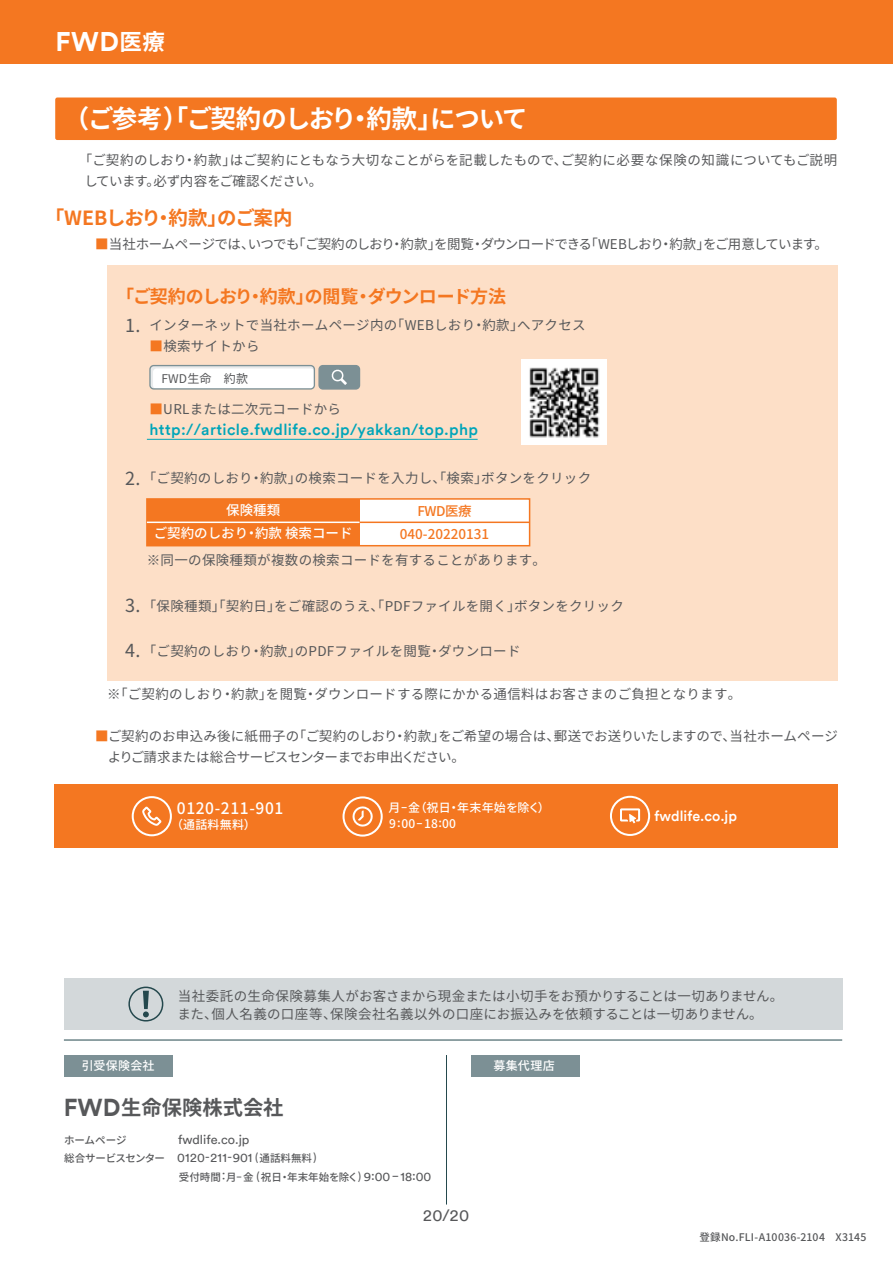
<style>
.page{position:relative;width:893px;height:1263px;background:#fff}
.page>*{position:absolute;margin:0;border:0;box-sizing:border-box;transform-origin:0 0}
.t1{font:700 27px "FWD Circular TT";color:#fff}
.t2{font:700 25.5px "Noto Sans CJ Kjp";letter-spacing:-.045em;color:#fff}
.t3{font:700 20.25px "Noto Sans CJ Kjp";color:#57585a}
.t4{font:700 19.5px "Noto Sans CJ Kjp";color:#f47721}
.t5{font:700 19.5px "Noto Sans CJ Kjp";letter-spacing:-.03em;color:#f47721}
.t6{font:700 18px "Noto Sans CJ Kjp";letter-spacing:-.035em;color:#f47721}
.t7{font:18px "Noto Sans CJ Kjp";color:#57585a}
.t8{font:16.5px "FWD Circular TT";color:#57585a}
.t9{font:500 15.9px "Noto Sans CJ Kjp";letter-spacing:.04em;color:#fff}
.t10{font:500 15.75px "FWD Circular TT";letter-spacing:.02em;color:#00a5b9}
.t11{font:500 14.55px "FWD Circular TT";color:#fff}
.t12{font:13.5px/18px "Noto Sans CJ Kjp";letter-spacing:.02em;color:#57585a}
.t13{font:13.5px/21px "Noto Sans CJ Kjp";letter-spacing:-.035em;color:#57585a}
.t14{font:13.5px/21px "Noto Sans CJ Kjp";letter-spacing:-.02em;color:#57585a}
.t15{font:13.5px "Noto Sans CJ Kjp";letter-spacing:-.005em;color:#57585a}
.t16{font:13.5px "Noto Sans CJ Kjp";letter-spacing:.04em;color:#57585a}
.t17{font:500 13.5px/23.4px "Noto Sans CJ Kjp";color:#fff}
.t18{font:500 13.5px/23.4px "Noto Sans CJ Kjp";color:#f47721;text-align:center}
.t19{font:13.5px "Noto Sans CJ Kjp";letter-spacing:-.015em;color:#57585a}
.t20{font:13.5px "Noto Sans CJ Kjp";letter-spacing:-.01em;color:#57585a}
.t21{font:13.5px "Noto Sans CJ Kjp";letter-spacing:-.07em;color:#57585a}
.t22{font:13.5px "Noto Sans CJ Kjp";letter-spacing:-.11em;color:#57585a}
.t23{font:12.75px "FWD Circular TT";color:#57585a}
.t24{font:500 12px/15.9px "Noto Sans CJ Kjp";letter-spacing:.02em;color:#fff}
.t25{font:12px "Noto Sans CJ Kjp";letter-spacing:.01em;color:#57585a}
.t26{font:500 10.5px "Noto Sans CJ Kjp";color:#57585a}
.t27{font:500 10.5px "Noto Sans CJ Kjp";letter-spacing:-.04em;color:#57585a}
.s1{font-family:"Noto Sans CJ Kjp";font-size:22.5px}
.s2{color:#f47721}
.s3{font-family:"FWD Circular TT";font-size:24.45px}
</style>
<div class="page">
<div style="left:55px;top:98px;width:782px;height:42px;background:#f47721;border-radius:2px"></div>
<div style="left:107px;top:265px;width:731px;height:415px;background:#fddfc7"></div>
<div style="left:147px;top:499px;width:383px;height:47px;background:#fff"></div>
<div style="left:147px;top:499px;width:212px;height:47px;background:#f47721"></div>
<div style="left:146px;top:498px;width:384px;height:48px;border:2px solid #f47721"></div>
<hr style="left:359px;top:522px;width:171px;height:1px;background:#f47721">
<hr style="left:147px;top:522px;width:212px;height:1px;background:#fff">
<div style="left:150px;top:366px;width:164px;height:23px;background:#e9ebec;border-radius:4px"></div>
<div style="left:153px;top:368px;width:161px;height:21px;background:#fff;border-radius:4px"></div>
<div style="left:319px;top:366px;width:41px;height:23px;background:#7c9095;border-radius:4px"></div>
<div style="left:318px;top:365px;width:42px;height:25px;border:1px solid #7c9095;border-radius:4px"></div>
<svg style="left:331px;top:369px;width:16px;height:16px"></svg>
<div style="left:149px;top:365px;width:166px;height:25px;border:1px solid #7c9095;border-radius:4px"></div>
<hr style="left:147px;top:439px;width:331px;height:1px;background:#00a5b9">
<div style="left:55px;top:784px;width:783px;height:63px;background:#f47721"></div>
<hr style="left:64px;top:1040px;width:778px;height:1px;background:#24484d">
<hr style="left:446px;top:1055px;width:1px;height:149px;background:#24484d">
<div style="left:64px;top:1055px;width:108px;height:21px;background:#7c9095"></div>
<div style="left:471px;top:1055px;width:108px;height:21px;background:#7c9095"></div>
<div style="left:64px;top:978px;width:778px;height:51px;background:#d3d8da"></div>
<svg style="left:132px;top:796px;width:40px;height:40px"></svg>
<svg style="left:343px;top:796px;width:40px;height:40px"></svg>
<svg style="left:610px;top:796px;width:40px;height:40px"></svg>
<div style="left:128px;top:986px;width:35px;height:35px;border:2px solid #24484d;border-radius:50%"></div>
<svg style="left:143px;top:991px;width:6px;height:26px"></svg>
<div style="left:0;top:0;width:893px;height:64px;background:#f47721"></div>
<img style="left:521px;top:359px;width:85px;height:85px">
<h1 class="t1" style="left:55px;top:23px;width:111px">FWD<span class="s1">医療</span></h1>
<h2 class="t2" style="left:64px;top:105px;width:380px">（ご参考）「ご契約のしおり約款」</h2>
<h2 class="t2" style="left:430px;top:105px;width:99px">について</h2>
<h2 class="t2" style="left:347px;top:105px;width:27px">・</h2>
<p class="t13" style="left:85px;top:150px;width:239px;text-indent:-6px">「ご契約のしおり<br>しています必ず内容をご確認ください。</p>
<p class="t15" style="left:230px;top:152px;width:339px">はご契約にともなう大切なことがらを記載したもので、</p>
<p class="t16" style="left:561px;top:152px;width:278px">ご契約に必要な保険の知識についてもご説明</p>
<p class="t12" style="left:194px;top:151px;width:44px">約款」</p>
<p class="t12" style="left:183px;top:151px;width:15px">・</p>
<p class="t12" style="left:146px;top:172px;width:15px">。</p>
<h3 class="t5" style="left:217px;top:206px;width:77px">のご案内</h3>
<h3 class="t4" style="left:45px;top:206px;width:184px">「WEBしおり約款」</h3>
<h3 class="t5" style="left:154px;top:206px;width:21px">・</h3>
<p class="t13" style="left:292px;top:234px;width:151px">「ご契約のしおり約款」</p>
<p class="t22" style="left:481px;top:237px;width:113px">ダウンロードできる</p>
<p class="t12" style="left:584px;top:236px;width:127px">「WEBしおり約款」</p>
<p class="t21" style="left:703px;top:237px;width:126px">をご用意しています。</p>
<p class="t19" style="left:95px;top:237px;width:161px"><span class="s2">■</span>当社ホームページでは、</p>
<p class="t12" style="left:434px;top:236px;width:41px">を閲覧</p>
<p class="t12" style="left:248px;top:236px;width:53px">いつでも</p>
<p class="t12" style="left:390px;top:236px;width:15px">・</p>
<p class="t12" style="left:471px;top:236px;width:15px">・</p>
<p class="t12" style="left:659px;top:236px;width:15px">・</p>
<h3 class="t6" style="left:368px;top:286px;width:140px">ダウンロード方法</h3>
<h3 class="t6" style="left:116px;top:286px;width:199px">「ご契約のしおり約款」</h3>
<h3 class="t6" style="left:305px;top:286px;width:55px">の閲覧</h3>
<h3 class="t6" style="left:246px;top:286px;width:19px">・</h3>
<h3 class="t6" style="left:354px;top:286px;width:19px">・</h3>
<h3 class="t7" style="left:125px;top:316px;width:17px">1.</h3>
<p class="t12" style="left:391px;top:316px;width:86px">「WEBしおり</p>
<p class="t12" style="left:482px;top:316px;width:43px">約款」</p>
<p class="t12" style="left:150px;top:316px;width:249px">インターネットで当社ホームページ内の</p>
<p class="t12" style="left:150px;top:337px;width:111px"><span class="s2">■</span>検索サイトから</p>
<p class="t12" style="left:517px;top:316px;width:70px">へアクセス</p>
<p class="t12" style="left:472px;top:316px;width:15px">・</p>
<p class="t25" style="left:161px;top:372px;width:88px">FWD生命　約款</p>
<p class="t12" style="left:150px;top:400px;width:193px"><span class="s2">■</span>URLまたは二次元コードから</p>
<p class="t10" style="left:150px;top:418px;width:330px">http://article.fwdlife.co.jp/yakkan/top.php</p>
<h3 class="t7" style="left:125px;top:468px;width:17px">2.</h3>
<p class="t12" style="left:143px;top:470px;width:112px">「ご契約のしおり</p>
<p class="t12" style="left:295px;top:470px;width:195px">の検索コードを入力し、「検索」</p>
<p class="t12" style="left:260px;top:470px;width:43px">約款」</p>
<p class="t12" style="left:481px;top:470px;width:111px">ボタンをクリック</p>
<p class="t12" style="left:250px;top:470px;width:15px">・</p>
<p class="t17" style="left:255px;top:498px;width:99px;text-indent:-29px">保険種類<br>約款検索コード</p>
<p class="t18" style="left:400px;top:499px;width:91px">FWD医療<br>040-20220131</p>
<p class="t12" style="left:147px;top:551px;width:401px">※同一の保険種類が複数の検索コードを有することがあります。</p>
<p class="t17" style="left:154px;top:522px;width:96px">ご契約のしおり</p>
<p class="t17" style="left:245px;top:522px;width:15px">・</p>
<h3 class="t7" style="left:125px;top:595px;width:17px">3.</h3>
<p class="t12" style="left:143px;top:597px;width:139px">「保険種類」「契約日」</p>
<p class="t12" style="left:274px;top:597px;width:248px">をご確認のうえ、「PDFファイルを開く」</p>
<p class="t12" style="left:514px;top:597px;width:111px">ボタンをクリック</p>
<h3 class="t7" style="left:125px;top:640px;width:17px">4.</h3>
<p class="t12" style="left:143px;top:642px;width:112px">「ご契約のしおり</p>
<p class="t12" style="left:438px;top:642px;width:84px">ダウンロード</p>
<p class="t12" style="left:260px;top:642px;width:43px">約款」</p>
<p class="t12" style="left:295px;top:642px;width:138px">のPDFファイルを閲覧</p>
<p class="t12" style="left:250px;top:642px;width:15px">・</p>
<p class="t12" style="left:428px;top:642px;width:15px">・</p>
<p class="t12" style="left:107px;top:686px;width:119px">※「ご契約のしおり</p>
<p class="t12" style="left:314px;top:686px;width:428px">ダウンロードする際にかかる通信料はお客さまのご負担となります。</p>
<p class="t12" style="left:231px;top:686px;width:43px">約款」</p>
<p class="t12" style="left:266px;top:686px;width:43px">を閲覧</p>
<p class="t12" style="left:221px;top:686px;width:15px">・</p>
<p class="t12" style="left:304px;top:686px;width:15px">・</p>
<p class="t20" style="left:293px;top:728px;width:154px">「ご契約のしおり約款」</p>
<p class="t14" style="left:108px;top:725px;width:358px;text-indent:-13px"><span class="s2">■</span>ご契約のお申込み後に紙冊子の<br>よりご請求または総合サービスセンターまでお申出ください。</p>
<p class="t12" style="left:439px;top:727px;width:123px">をご希望の場合は、</p>
<p class="t13" style="left:554px;top:725px;width:184px">郵送でお送りいたしますので、</p>
<p class="t12" style="left:729px;top:727px;width:110px">当社ホームページ</p>
<p class="t12" style="left:393px;top:727px;width:15px">・</p>
<p class="t9" style="left:177px;top:799px;width:108px">0120-211-901</p>
<p class="t24" style="left:171px;top:817px;width:86px">（通話料無料）</p>
<p class="t24" style="left:389px;top:800px;width:69px">月- （金祝日<br>9:00-18:00</p>
<p class="t24" style="left:538px;top:800px;width:13px">(</p>
<p class="t24" style="left:457px;top:800px;width:84px">年末年始を除く</p>
<p class="t24" style="left:448px;top:800px;width:13px">・</p>
<p class="t11" style="left:655px;top:806px;width:84px">fwdlife.co j p.</p>
<p class="t24" style="left:82px;top:1058px;width:74px">引受保険会社</p>
<p class="t12" style="left:330px;top:987px;width:454px;text-indent:-152px">当社委託の生命保険募集人がお客さまから現金または小切手をお預かりすることは一切ありません。保険会社名義以外の口座にお振込みを依頼することは一切ありません。</p>
<p class="t12" style="left:211px;top:1005px;width:127px">個人名義の口座等、</p>
<p class="t12" style="left:178px;top:1005px;width:42px">また、</p>
<p class="t24" style="left:493px;top:1058px;width:63px">募集代理店</p>
<h3 class="t3" style="left:64px;top:1096px;width:221px"><span class="s3">FWD</span>生命保険株式会社</h3>
<p class="t26" style="left:64px;top:1134px;width:107px">ホームページ　　　　</p>
<p class="t27" style="left:64px;top:1152px;width:102px">総合サービスセンター</p>
<p class="t23" style="left:178px;top:1131px;width:73px">fwdlife.co j p.</p>
<p class="t26" style="left:255px;top:1152px;width:64px">(通話料無料(</p>
<p class="t23" style="left:177px;top:1149px;width:77px">0120-211-901</p>
<p class="t26" style="left:226px;top:1171px;width:57px">月-金 (祝日</p>
<p class="t26" style="left:287px;top:1171px;width:76px">年末年始を除く(</p>
<p class="t26" style="left:179px;top:1171px;width:43px">受付時間</p>
<p class="t23" style="left:364px;top:1167px;width:69px">9:00-18:00</p>
<p class="t26" style="left:218px;top:1170px;width:12px">：</p>
<p class="t26" style="left:279px;top:1171px;width:12px">・</p>
<p class="t8" style="left:423px;top:1204px;width:47px">20/20</p>
<p class="t26" style="left:699px;top:1231px;width:168px">登録No.FLI A- 10036-2104　X3145</p>
</div>
